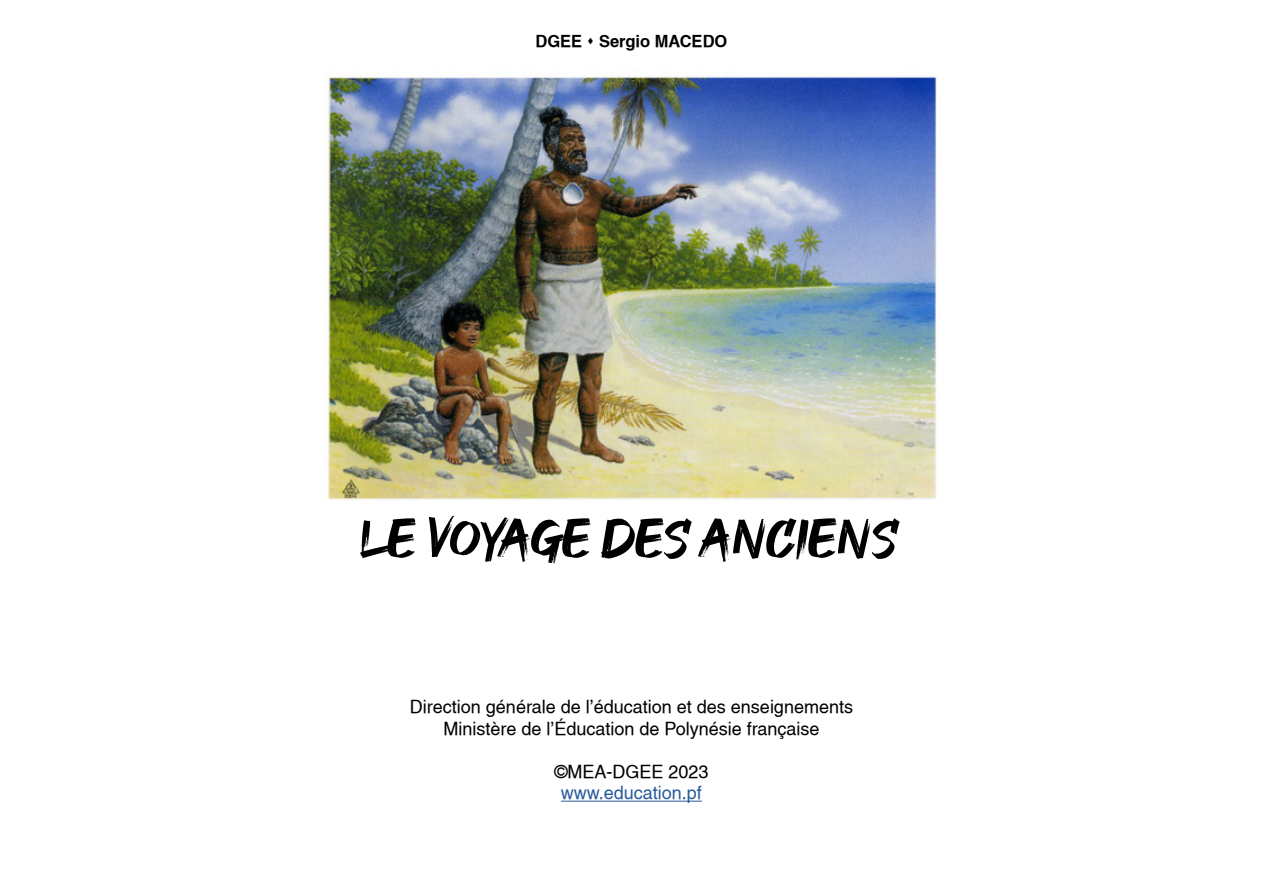
<style>
.page{position:relative;width:1263px;height:893px;background:#fff}
.page>*{position:absolute;margin:0;border:0;box-sizing:border-box;transform-origin:0 0}
.t1{font:54px "GOODBRUSH";color:#000}
.t2{font:18px/21.6px "Hawn Helv";color:#000;text-align:center}
.t3{font:18px "Hawn Helv";color:#275b9b}
.t4{font:700 16.5px "Hawn Helv";color:#000}
</style>
<div class="page">
<img style="left:324px;top:70px;width:613px;height:430px">
<hr style="left:561px;top:801px;width:141px;height:1px;background:#275b9b">
<p class="t4" style="left:535px;top:32px;width:193px">DGEE ▲ Sergio MACEDO</p>
<h1 class="t1" style="left:360px;top:508px;width:539px">LE VOYAGE DES ANCIENS</h1>
<p class="t2" style="left:410px;top:696px;width:445px">Direction générale de l’éducation et des enseignements<br>Ministère de l’Éducation de Polynésie française</p>
<p class="t2" style="left:554px;top:761px;width:156px">©MEA-DGEE 2023</p>
<p class="t3" style="left:561px;top:783px;width:142px">www.education.pf</p>
</div>
